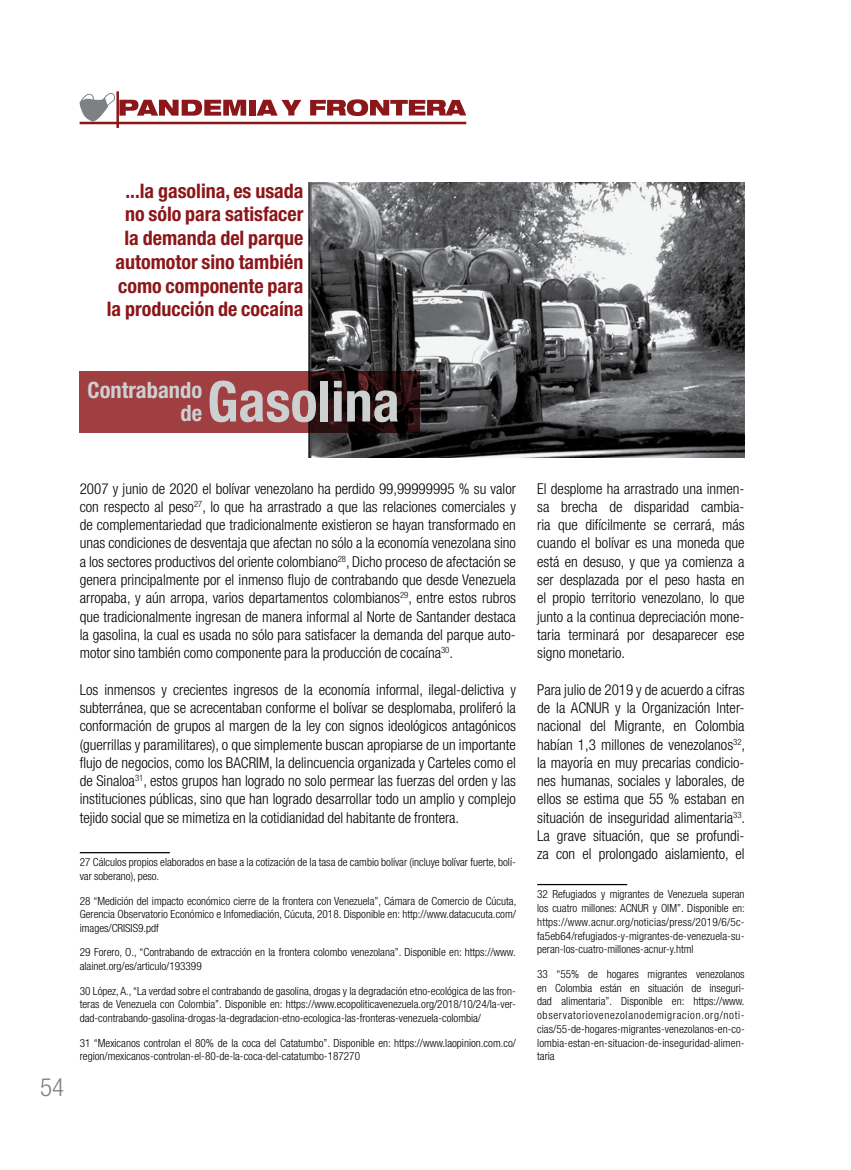
<style>
.page{position:relative;width:851px;height:1170px;background:#fff}
.page>*{position:absolute;margin:0;border:0;box-sizing:border-box;transform-origin:0 0}
.t1{font:700 condensed 56.25px "Helvetica Neue LT Std";color:#cdd0d0}
.t2{font:300 condensed 25px "Helvetica Neue LT Std";color:#7c8283}
.t3{font:700 condensed 22.5px/23.8px "Helvetica Neue LT Std";color:#cdd0d0;text-align:right}
.t4{font:700 condensed 20px/23.8px "Helvetica Neue LT Std";color:#8b171a;text-align:right}
.t5{font:300 condensed 15px/18.2px "Helvetica Neue LT Std";color:#000;text-align:justify}
.t6{font:300 condensed 11.25px/13.8px "Helvetica Neue LT Std";color:#000;text-align:justify}
</style>
<div class="page">
<div style="left:249px;top:100px;width:6px;height:16px;background:#8b171a"></div>
<svg style="left:80px;top:93px;width:166px;height:28px"></svg>
<hr style="left:116px;top:91px;width:3px;height:37px;background:#8b171a">
<hr style="left:80px;top:122px;width:386px;height:2px;background:#8b171a">
<svg style="left:256px;top:100px;width:45px;height:16px"></svg>
<svg style="left:310px;top:99px;width:156px;height:17px"></svg>
<hr style="left:80px;top:852px;width:90px;height:1px;background:#000">
<hr style="left:537px;top:883px;width:90px;height:2px;background:#000">
<img style="left:308px;top:183px;width:436px;height:274px">
<svg style="left:80px;top:371px;width:340px;height:61px;fill:#9f3f41"></svg>
<h3 class="t4" style="left:107px;top:178px;width:198px">...la gasolina, es usada no sólo para satisfacer la demanda del parque automotor sino también como componente para la producción de cocaína</h3>
<h1 class="t1" style="left:207px;top:367px;width:194px">Gasolina</h1>
<h3 class="t3" style="left:88px;top:377px;width:116px">Contrabando de</h3>
<h2 class="t2" style="left:40px;top:1073px;width:25px">54</h2>
<p class="t5" style="left:80px;top:479px;width:437px">2007 y junio de 2020 el bolívar venezolano ha perdido 99,99999995 % su valor con respecto al peso<sup>27</sup>, lo que ha arrastrado a que las relaciones comerciales y de complementariedad que tradicionalmente existieron se hayan transformado en unas condiciones de desventaja que afectan no sólo a la economía venezolana sino a los sectores productivos del oriente colombiano<sup>28</sup>, Dicho proceso de afectación se genera principalmente por el inmenso flujo de contrabando que desde Venezuela arropaba, y aún arropa, varios departamentos colombianos<sup>29</sup>, entre estos rubros que tradicionalmente ingresan de manera informal al Norte de Santander destaca la gasolina, la cual es usada no sólo para satisfacer la demanda del parque auto&shy;motor sino también como componente para la producción de cocaína<sup>30</sup>.</p>
<p class="t5" style="left:80px;top:680px;width:437px">Los inmensos y crecientes ingresos de la economía informal, ilegal-delictiva y subterránea, que se acrecentaban conforme el bolívar se desplomaba, proliferó la conformación de grupos al margen de la ley con signos ideológicos antagónicos (guerrillas y paramilitares), o que simplemente buscan apropiarse de un importante flujo de negocios, como los BACRIM, la delincuencia organizada y Carteles como el de Sinaloa<sup>31</sup>, estos grupos han logrado no solo permear las fuerzas del orden y las instituciones públicas, sino que han logrado desarrollar todo un amplio y complejo tejido social que se mimetiza en la cotidianidad del habitante de frontera.</p>
<p class="t6" style="left:80px;top:855px;width:437px">27 Cálculos propios elaborados en base a la cotización de la tasa de cambio bolívar (incluye bolívar fuerte, bolí&shy;var soberano), peso.</p>
<p class="t6" style="left:80px;top:893px;width:438px">28 “Medición del impacto económico cierre de la frontera con Venezuela”, Cámara de Comercio de Cúcuta, Gerencia Observatorio Económico e Infomediación, Cúcuta, 2018. Disponible en: http://www.datacucuta.com/ images/CRISIS9.pdf</p>
<p class="t6" style="left:80px;top:945px;width:437px">29 Forero, O., “Contrabando de extracción en la frontera colombo venezolana”. Disponible en: https://www. alainet.org/es/articulo/193399</p>
<p class="t6" style="left:80px;top:983px;width:437px">30 López, A., “La verdad sobre el contrabando de gasolina, drogas y la degradación etno-ecológica de las fron&shy;teras de Venezuela con Colombia”. Disponible en: https://www.ecopoliticavenezuela.org/2018/10/24/la-ver&shy;dad-contrabando-gasolina-drogas-la-degradacion-etno-ecologica-las-fronteras-venezuela-colombia/</p>
<p class="t6" style="left:80px;top:1035px;width:437px">31 “Mexicanos controlan el 80% de la coca del Catatumbo”. Disponible en: https://www.laopinion.com.co/ region/mexicanos-controlan-el-80-de-la-coca-del-catatumbo-187270</p>
<p class="t5" style="left:537px;top:479px;width:209px">El desplome ha arrastrado una inmen&shy;sa brecha de disparidad cambia&shy;ria que difícilmente se cerrará, más cuando el bolívar es una moneda que está en desuso, y que ya comienza a ser desplazada por el peso hasta en el propio territorio venezolano, lo que junto a la continua depreciación mone&shy;taria terminará por desaparecer ese signo monetario.</p>
<p class="t5" style="left:537px;top:680px;width:209px">Para julio de 2019 y de acuerdo a cifras de la ACNUR y la Organización Inter&shy;nacional del Migrante, en Colombia habían 1,3 millones de venezolanos<sup>32</sup>, la mayoría en muy precarias condicio&shy;nes humanas, sociales y laborales, de ellos se estima que 55 % estaban en situación de inseguridad alimentaria<sup>33</sup>.<br>La grave situación, que se profundi&shy;za con el prolongado aislamiento, el</p>
<p class="t6" style="left:537px;top:887px;width:209px">32 Refugiados y migrantes de Venezuela superan los cuatro millones: ACNUR y OIM”. Disponible en: https://www.acnur.org/noticias/press/2019/6/5c&shy;fa5eb64/refugiados-y-migrantes-de-venezuela-su&shy;peran-los-cuatro-millones-acnur-y.html</p>
<p class="t6" style="left:537px;top:966px;width:209px">33 “55% de hogares migrantes venezolanos en Colombia están en situación de inseguri&shy;dad alimentaria”. Disponible en: https://www. observatoriovenezolanodemigracion.org/noti&shy;cias/55-de-hogares-migrantes-venezolanos-en-co&shy;lombia-estan-en-situacion-de-inseguridad-alimen&shy;taria</p>
</div>
